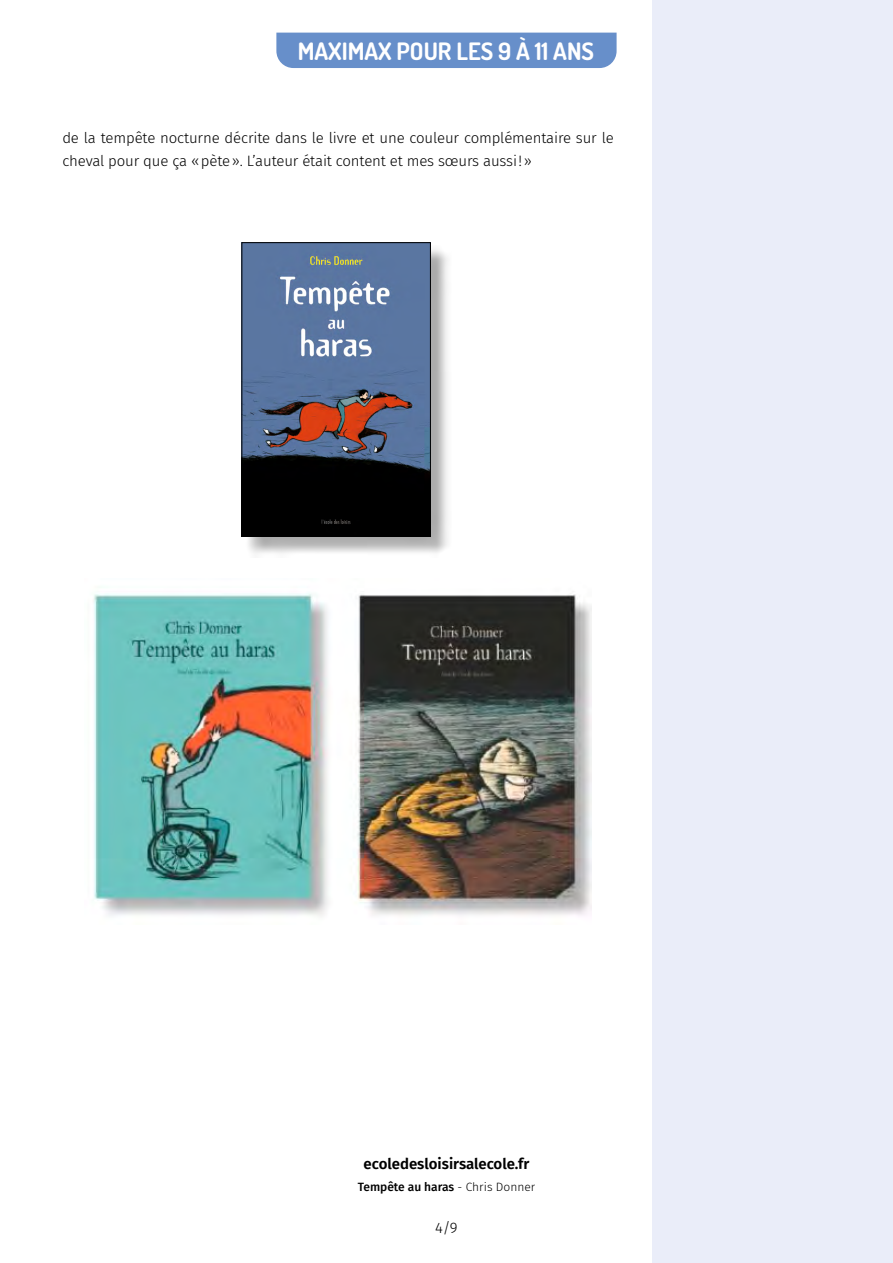
<style>
.page{position:relative;width:893px;height:1263px;background:#fff}
.page>*{position:absolute;margin:0;border:0;box-sizing:border-box;transform-origin:0 0}
.t1{font:700 24px "Dosis";color:#fff}
.t2{font:300 15px/23.2px "Fira Sans";letter-spacing:-.01em;color:#000}
.t3{font:600 15px "Fira Sans";color:#000}
.t4{font:500 12px "Fira Sans";color:#000}
.s1{font-weight:300}
</style>
<div class="page">
<div style="left:652px;top:0;width:241px;height:1263px;background:#eaedf9"></div>
<hr style="left:0;top:0;width:1px;height:1263px;background:#eaedf9">
<div style="left:276px;top:33px;width:341px;height:35px;background:#678fca"></div>
<div style="left:244px;top:245px;width:208px;height:312px;background:#000;opacity:.33"></div>
<img style="left:244px;top:244px;width:185px;height:290px">
<div style="left:242px;top:242px;width:189px;height:294px;border:1px solid #000"></div>
<img style="left:93px;top:593px;width:498px;height:323px">
<h1 class="t1" style="left:298px;top:35px;width:298px">MAXIMAX POUR LES 9 À 11 ANS</h1>
<p class="t2" style="left:62px;top:126px;width:553px">de la tempête nocturne décrite dans le livre et une couleur complémentaire sur le cheval pour que ça «pète». L’auteur était content et mes sœurs aussi!»</p>
<p class="t3" style="left:364px;top:1151px;width:167px">ecoledesloisirsalecole.fr</p>
<p class="t4" style="left:358px;top:1177px;width:179px">Tempête au haras <span class="s1">- Chris Donner</span></p>
<p class="t2" style="left:435px;top:1216px;width:24px">4/9</p>
</div>
